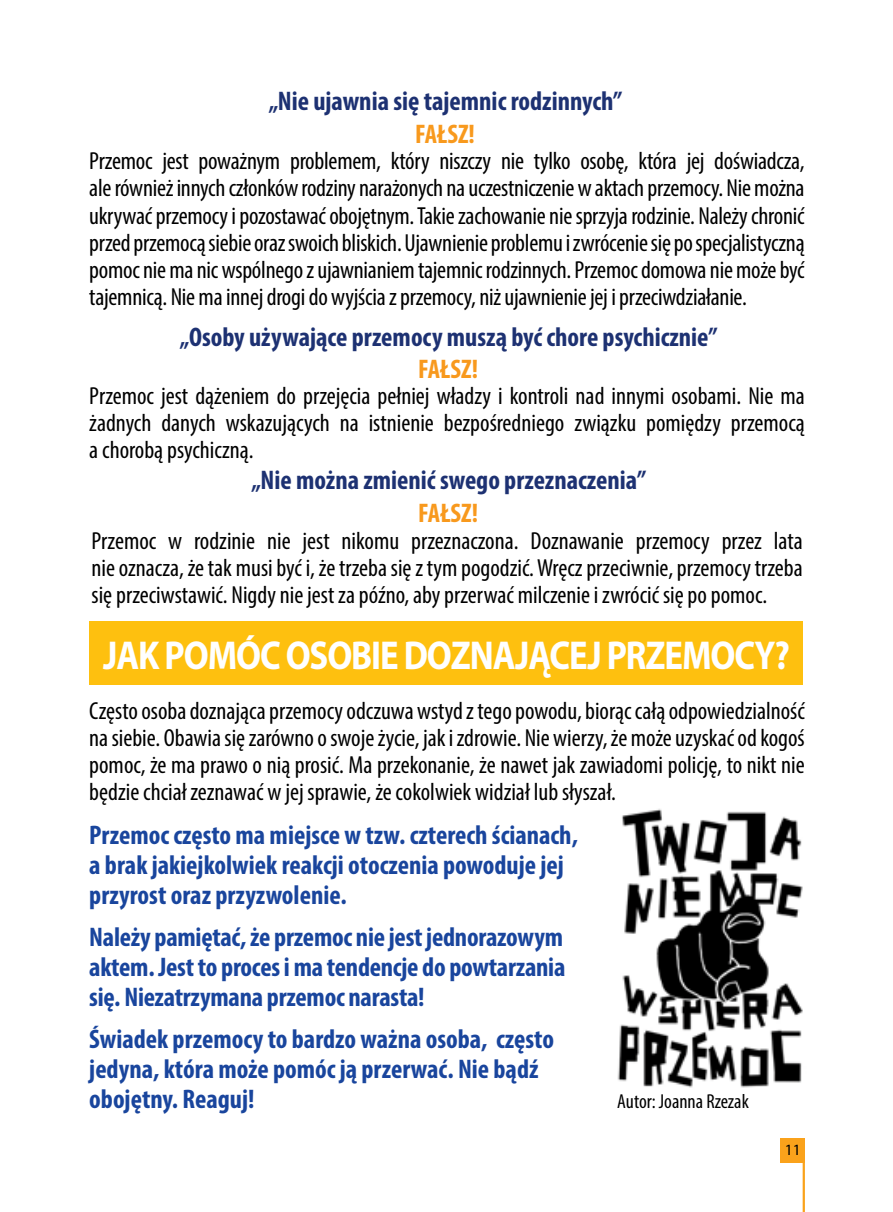
<style>
.page{position:relative;width:893px;height:1212px;background:#fff}
.page>*{position:absolute;margin:0;border:0;box-sizing:border-box;transform-origin:0 0}
.t1{font:700 40.5px "Myriad Pro";letter-spacing:-.03em;color:#fff;scale:.86 1}
.t2{font:700 condensed 27px/29.7px "Myriad Pro";color:#19459d}
.t3{font:700 condensed 27px "Myriad Pro";color:#1d3172}
.t4{font:700 condensed 27px "Myriad Pro";color:#f8991d}
.t5{font:condensed 24.75px/27.2px "Myriad Pro";color:#000;text-align:justify}
.t6{font:condensed 20.25px "Myriad Pro";color:#000}
.t7{font:15.75px "Myriad Pro";color:#000}
</style>
<div class="page">
<div style="left:781px;top:1138px;width:24px;height:25px;background:#faa21b"></div>
<hr style="left:803px;top:1153px;width:2px;height:59px;background:#faa21b">
<img style="left:617px;top:809px;width:186px;height:279px">
<div style="left:89px;top:621px;width:714px;height:64px;background:#fec00f"></div>
<p class="t3" style="left:269px;top:84px;width:355px">„Nie ujawnia się tajemnic rodzinnych”</p>
<p class="t4" style="left:415px;top:117px;width:61px">FAŁSZ!</p>
<p class="t5" style="left:89px;top:147px;width:717px">Przemoc jest poważnym problemem, który niszczy nie tylko osobę, która jej doświadcza, ale również innych członków rodziny narażonych na uczestniczenie w aktach przemocy. Nie można ukrywać przemocy i pozostawać obojętnym. Takie zachowanie nie sprzyja rodzinie. Należy chronić przed przemocą siebie oraz swoich bliskich. Ujawnienie problemu i zwrócenie się po specjalistyczną pomoc nie ma nic wspólnego z ujawnianiem tajemnic rodzinnych. Przemoc domowa nie może być tajemnicą. Nie ma innej drogi do wyjścia z przemocy, niż ujawnienie jej i przeciwdziałanie.</p>
<p class="t3" style="left:180px;top:320px;width:539px">„Osoby używające przemocy muszą być chore psychicznie”</p>
<p class="t4" style="left:418px;top:352px;width:61px">FAŁSZ!</p>
<p class="t5" style="left:89px;top:382px;width:717px">Przemoc jest dążeniem do przejęcia pełniej władzy i kontroli nad innymi osobami. Nie ma żadnych danych wskazujących na istnienie bezpośredniego związku pomiędzy przemocą a chorobą psychiczną.</p>
<p class="t3" style="left:251px;top:463px;width:396px">„Nie można zmienić swego przeznaczenia”</p>
<p class="t4" style="left:418px;top:496px;width:61px">FAŁSZ!</p>
<p class="t5" style="left:92px;top:527px;width:713px">Przemoc w rodzinie nie jest nikomu przeznaczona. Doznawanie przemocy przez lata nie oznacza, że tak musi być i, że trzeba się z tym pogodzić. Wręcz przeciwnie, przemocy trzeba się przeciwstawić. Nigdy nie jest za późno, aby przerwać milczenie i zwrócić się po pomoc.</p>
<h1 class="t1" style="left:103px;top:629px;width:800px">JAK POMÓC OSOBIE DOZNAJĄCEJ PRZEMOCY?</h1>
<p class="t5" style="left:89px;top:696px;width:717px">Często osoba doznająca przemocy odczuwa wstyd z tego powodu, biorąc całą odpowiedzialność na siebie. Obawia się zarówno o swoje życie, jak i zdrowie. Nie wierzy, że może uzyskać od kogoś pomoc, że ma prawo o nią prosić. Ma przekonanie, że nawet jak zawiadomi policję, to nikt nie będzie chciał zeznawać w jej sprawie, że cokolwiek widział lub słyszał.</p>
<p class="t2" style="left:89px;top:820px;width:490px">Przemoc często ma miejsce w tzw. czterech ścianach, a brak jakiejkolwiek reakcji otoczenia powoduje jej przyrost oraz przyzwolenie.</p>
<p class="t2" style="left:89px;top:922px;width:478px;text-align:justify">Należy pamiętać, że przemoc nie jest jednorazowym aktem. Jest to proces i ma tendencje do powtarzania się. Niezatrzymana przemoc narasta!</p>
<p class="t2" style="left:89px;top:1024px;width:466px">Świadek przemocy to bardzo ważna osoba, często jedyna, która może pomóc ją przerwać. Nie bądź obojętny. Reaguj!</p>
<p class="t6" style="left:617px;top:1089px;width:133px">Autor: Joanna Rzezak</p>
<p class="t7" style="left:785px;top:1140px;width:18px">11</p>
</div>
